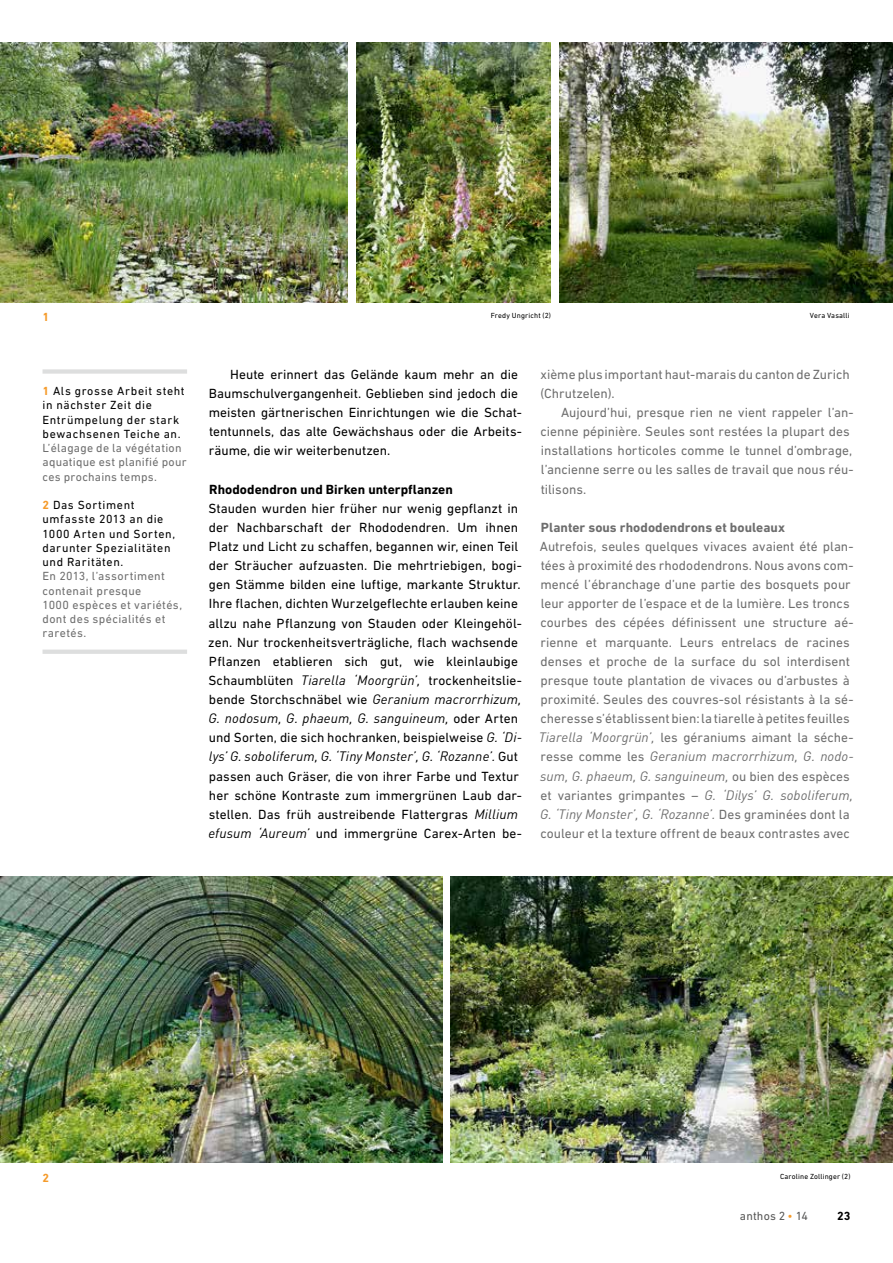
<style>
.page{position:relative;width:893px;height:1263px;background:#fff}
.page>*{position:absolute;margin:0;border:0;box-sizing:border-box;transform-origin:0 0}
.t1{font:13.5px/19.2px "DIN Next LT Pro";letter-spacing:.005em;color:#000}
.t2{font:13.5px/19.2px "DIN Next LT Pro";color:#6e6e6e}
.t3{font:italic 13.5px/19.2px "DIN";letter-spacing:.005em;color:#6e6e6e}
.t4{font:italic 13.5px "DIN";letter-spacing:.01em;color:#000}
.t5{font:700 13.5px "DIN Next LT Pro";letter-spacing:.005em;color:#6e6e6e}
.t6{font:700 13.5px "DIN Next LT Pro";letter-spacing:.005em;color:#000}
.t7{font:12px/14.2px "DIN Next LT Pro";letter-spacing:.05em;color:#000}
.t8{font:12px/14.2px "DIN Next LT Pro";letter-spacing:.03em;color:#6e6e6e}
.t9{font:12px "DIN Next LT Pro";letter-spacing:.01em;color:#565655}
.t10{font:700 12px "DIN Next LT Pro";color:#000}
.t11{font:700 12px "DIN Next LT Pro";color:#f59b2b}
.t12{font:7.5px "DIN Next LT Pro";letter-spacing:.02em;color:#000}
.s1{font-weight:700;color:#f59b2b}
.s2{font-family:"DIN";font-style:italic}
.s3{font-family:"DIN Next LT Pro";font-style:normal}
.s4{color:#f59b2b}
</style>
<div class="page">
<div style="left:43px;top:369px;width:144px;height:5px;background:#dddede"></div>
<hr style="left:43px;top:650px;width:144px;height:4px;background:#dddede">
<img style="left:0;top:43px;width:348px;height:259px">
<img style="left:356px;top:43px;width:195px;height:259px">
<img style="left:559px;top:43px;width:334px;height:259px">
<img style="left:0;top:876px;width:442px;height:287px">
<img style="left:451px;top:876px;width:442px;height:287px">
<p class="t11" style="left:43px;top:310px;width:8px">1</p>
<p class="t12" style="left:491px;top:311px;width:62px">Fredy Ungricht (2)</p>
<p class="t12" style="left:810px;top:311px;width:41px">Vera Vasalli</p>
<p class="t7" style="left:43px;top:384px;width:144px"><span class="s1">1</span> Als grosse Arbeit steht in nächster Zeit die<br>Entrümpelung der stark bewachsenen Teiche an.</p>
<p class="t8" style="left:43px;top:441px;width:146px">L’élagage de la végétation aquatique est planifié pour ces prochains temps.</p>
<p class="t7" style="left:43px;top:498px;width:134px"><span class="s1">2</span> Das Sortiment umfasste 2013 an die<br>1000 Arten und Sorten, darunter Spezialitäten und Raritäten.</p>
<p class="t8" style="left:43px;top:569px;width:141px">En 2013, l’assortiment contenait presque<br>1000 espèces et variétés, dont des spécialités et raretés.</p>
<p class="t1" style="left:209px;top:364px;width:315px;text-indent:21px">Heute erinnert das Gelände kaum mehr an die Baumschulvergangenheit. Geblieben sind jedoch die meisten gärtnerischen Einrichtungen wie die Schat&shy;tentunnels, das alte Gewächshaus oder die Arbeits&shy;räume, die wir weiterbenutzen.</p>
<p class="t6" style="left:209px;top:481px;width:245px">Rhododendron und Birken unterpflanzen</p>
<p class="t1" style="left:208px;top:498px;width:315px">Stauden wurden hier früher nur wenig gepflanzt in der Nachbarschaft der Rhododendren. Um ihnen Platz und Licht zu schaffen, begannen wir, einen Teil der Sträucher aufzuasten. Die mehrtriebigen, bogi&shy;gen Stämme bilden eine luftige, markante Struktur.<br>Ihre flachen, dichten Wurzelgeflechte erlauben keine allzu nahe Pflanzung von Stauden oder Kleingehöl&shy;zen. Nur trockenheitsverträgliche, flach wachsende Pflanzen etablieren sich gut, wie kleinlaubige Schaumblüten <span class="s2">Tiarella ‘Moorgrün’,</span> trockenheitslie&shy;bende Storchschnäbel wie <span class="s2">Geranium macrorrhizum,</span></p>
<p class="t4" style="left:209px;top:710px;width:311px">G. nodosum, G. phaeum, G. sanguineum, <span class="s3">oder Arten</span></p>
<p class="t1" style="left:209px;top:728px;width:315px">und Sorten, die sich hochranken, beispielweise <span class="s2">G. ‘Di-</span></p>
<p class="t4" style="left:209px;top:748px;width:311px">lys’ G. soboliferum, G. ‘Tiny Monster’, G. ‘Rozanne’. <span class="s3">Gut</span></p>
<p class="t1" style="left:208px;top:766px;width:315px">passen auch Gräser, die von ihrer Farbe und Textur her schöne Kontraste zum immergrünen Laub dar&shy;stellen. Das früh austreibende Flattergras <span class="s2">Millium efusum ‘Aureum’</span> und immergrüne Carex-Arten be-</p>
<p class="t2" style="left:540px;top:364px;width:311px">xième plus important haut-marais du canton de Zurich (Chrutzelen).</p>
<p class="t2" style="left:540px;top:403px;width:315px;text-indent:21px">Aujourd’hui, presque rien ne vient rappeler l’an&shy;cienne pépinière. Seules sont restées la plupart des installations horticoles comme le tunnel d’ombrage, l’ancienne serre ou les salles de travail que nous réu&shy;tilisons.</p>
<p class="t5" style="left:541px;top:519px;width:246px">Planter sous rhododendrons et bouleaux</p>
<p class="t2" style="left:539px;top:537px;width:316px">Autrefois, seules quelques vivaces avaient été plan&shy;tées à proximité des rhododendrons. Nous avons com&shy;mencé l’ébranchage d’une partie des bosquets pour leur apporter de l’espace et de la lumière. Les troncs courbes des cépées définissent une structure aé&shy;rienne et marquante. Leurs entrelacs de racines denses et proche de la surface du sol interdisent presque toute plantation de vivaces ou d’arbustes à proximité. Seules des couvres-sol résistants à la sé&shy;cheresse s’établissent bien: la tiarelle à petites feuilles <span class="s2">Tiarella ‘Moorgrün’,</span> les géraniums aimant la séche-</p>
<p class="t3" style="left:540px;top:747px;width:315px"><span class="s3">resse comme les</span> Geranium macrorrhizum, G. nodo&shy;sum, G. phaeum, G. sanguineum, <span class="s3">ou bien des espèces et variantes grimpantes –</span> G. ‘Dilys’ G. soboliferum, G. ‘Tiny Monster’, G. ‘Rozanne’. <span class="s3">Des graminées dont la</span></p>
<p class="t2" style="left:540px;top:823px;width:311px">couleur et la texture offrent de beaux contrastes avec</p>
<p class="t11" style="left:43px;top:1171px;width:8px">2</p>
<p class="t12" style="left:780px;top:1172px;width:72px">Caroline Zollinger (2)</p>
<p class="t9" style="left:740px;top:1209px;width:69px">anthos 2 <span class="s4">•</span> 14</p>
<p class="t10" style="left:837px;top:1209px;width:15px">23</p>
</div>
